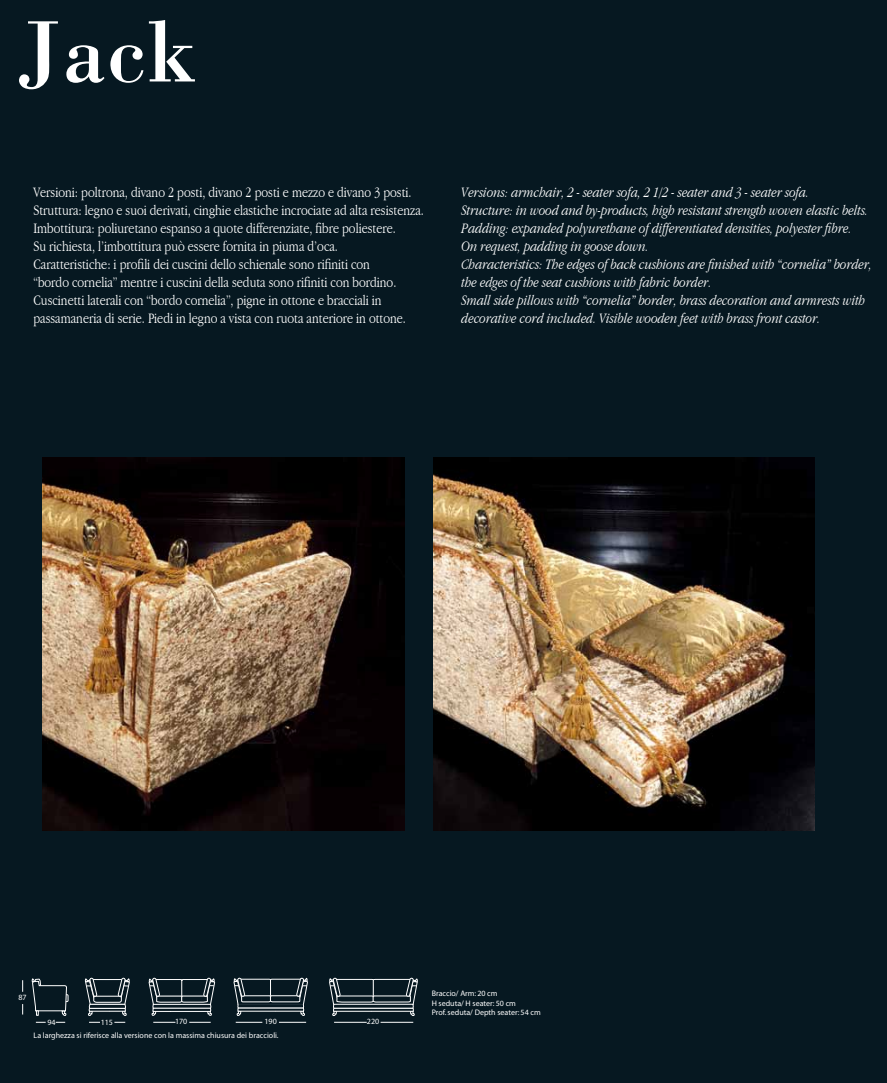
<style>
.page{position:relative;width:887px;height:1083px;background:#fff}
.page>*{position:absolute;margin:0;border:0;box-sizing:border-box;transform-origin:0 0}
.t1{font:90px "Bodoni";color:#fff}
.t2{font:300 condensed 15px/18px "Garamond";color:#fff}
.t3{font:italic 300 condensed 15px/18px "Garamond";color:#fff}
.t4{font:8px/9.6px "Myriad";color:#fff}
</style>
<div class="page">
<div style="left:0;top:0;width:886px;height:1082px;background:#061821"></div>
<div style="left:45px;top:994px;width:23px;height:7px;border:1px solid #fff"></div>
<svg style="left:32px;top:978px;width:35px;height:45px"></svg>
<svg style="left:85px;top:977px;width:332px;height:46px"></svg>
<img style="left:42px;top:457px;width:362px;height:373px">
<img style="left:433px;top:457px;width:381px;height:373px">
<h1 class="t1" style="left:17px;top:-3px;width:182px">Jack</h1>
<p class="t2" style="left:33px;top:183px;width:392px">Versioni: poltrona, divano 2 posti, divano 2 posti e mezzo e divano 3 posti.<br>Struttura: legno e suoi derivati, cinghie elastiche incrociate ad alta resistenza.<br>Imbottitura: poliuretano espanso a quote differenziate, fibre poliestere.<br>Su richiesta, l’imbottitura può essere fornita in piuma d’oca.<br>Caratteristiche: i profili dei cuscini dello schienale sono rifiniti con<br>“bordo cornelia” mentre i cuscini della seduta sono rifiniti con bordino.<br>Cuscinetti laterali con “bordo cornelia”, pigne in ottone e bracciali in passamaneria di serie. Piedi in legno a vista con ruota anteriore in ottone.</p>
<p class="t3" style="left:461px;top:183px;width:412px">Versions: armchair, 2 - seater sofa, 2 1/2 - seater and 3 - seater sofa.<br>Structure: in wood and by-products, high resistant strength woven elastic belts.<br>Padding: expanded polyurethane of differentiated densities, polyester fibre.<br>On request, padding in goose down.<br>Characteristics: The edges of back cushions are finished with “cornelia” border, the edges of the seat cushions with fabric border.<br>Small side pillows with “cornelia” border, brass decoration and armrests with decorative cord included. Visible wooden feet with brass front castor.</p>
<p class="t4" style="left:18px;top:992px;width:10px">87</p>
<p class="t4" style="left:431px;top:988px;width:110px">Braccio/ Arm: 20 cm<br>H seduta/ H seater: 50 cm<br>Prof. seduta/ Depth seater: 54 cm</p>
<p class="t4" style="left:47px;top:1017px;width:10px">94</p>
<p class="t4" style="left:101px;top:1017px;width:14px">115</p>
<p class="t4" style="left:175px;top:1017px;width:14px">170</p>
<p class="t4" style="left:264px;top:1017px;width:14px">190</p>
<p class="t4" style="left:367px;top:1017px;width:14px">220</p>
<p class="t4" style="left:34px;top:1031px;width:246px">La larghezza si riferisce alla versione con la massima chiusura dei braccioli.</p>
</div>
